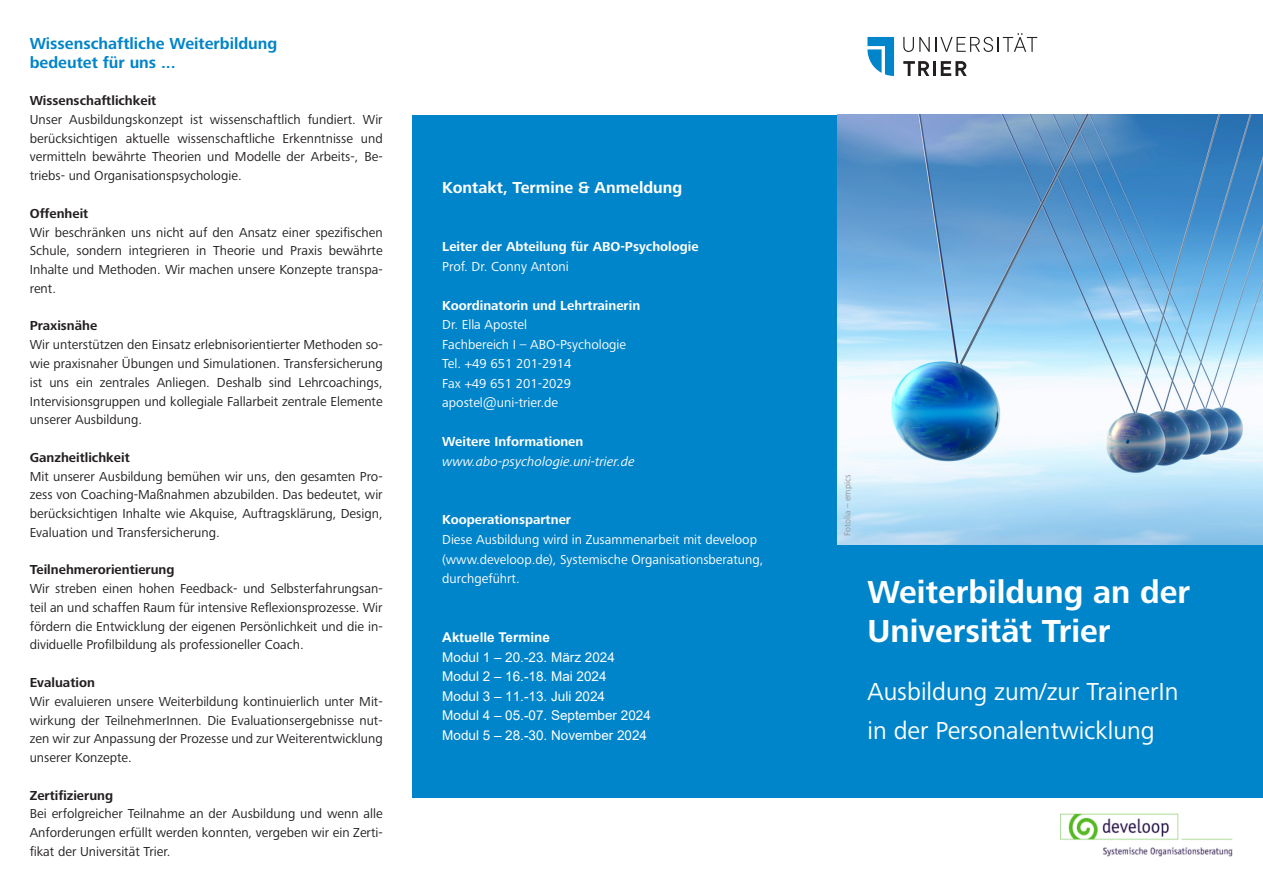
<style>
.page{position:relative;width:1263px;height:893px;background:#fff}
.page>*{position:absolute;margin:0;border:0;box-sizing:border-box;transform-origin:0 0}
.Titel{font:700 33px/39px "Frutiger Next LTW1 G";color:#fff}
.Unterzeile{font:25.5px "Frutiger Next LTW1 G";color:#fff}
.Text{font:700 16.5px "Frutiger Next LTW1 G";color:#0084ca}
.Text-2{font:700 16.5px "Frutiger Next LTW1 G";color:#fff}
.Text-3{font:13.5px/18.8px "Frutiger Next LTW1 G";color:#231f20;text-align:justify}
.Text-4{font:13.5px/19.5px "Frutiger Next LTW1 G";color:#fff}
.Text-5{font:13.5px/19.5px "Arial";color:#fff}
.Text-6{font:700 13.5px "Frutiger Next LTW1 G";color:#231f20}
.Text-7{font:700 13.5px/19.5px "Frutiger Next LTW1 G";color:#fff}
.Text-8{font:italic 13.5px/19.5px "Frutiger Next LTW1 G";color:#fff}
.Kapitel_Titel{font:9px "Frutiger Next LTW1 G";color:#939598}
.s1{font-weight:400}
.s2{font-weight:700}
.s3{font-weight:700;font-style:normal}
</style>
<div class="page">
<div style="left:412px;top:115px;width:851px;height:682px;background:#0084ca"></div>
<svg style="left:867px;top:37px;width:27px;height:39px"></svg>
<svg style="left:903px;top:33px;width:134px;height:19px"></svg>
<svg style="left:903px;top:61px;width:26px;height:15px"></svg>
<hr style="left:933px;top:61px;width:3px;height:15px;background:#231f20">
<svg style="left:941px;top:61px;width:26px;height:15px"></svg>
<img style="left:838px;top:115px;width:425px;height:429px">
<img style="left:1061px;top:813px;width:172px;height:43px">
<p class="Text" style="left:30px;top:34px;width:249px">Wissenschaftliche Weiterbildung</p>
<p class="Text" style="left:30px;top:53px;width:147px">bedeutet für uns ...</p>
<p class="Text-6" style="left:30px;top:93px;width:128px">Wissenschaftlichkeit</p>
<p class="Text-3" style="left:30px;top:110px;width:354px">Unser Ausbildungskonzept ist wissenschaftlich fundiert. Wir berücksichtigen aktuelle wissenschaftliche Erkenntnisse und vermitteln bewährte Theorien und Modelle der Arbeits-, Be&shy;triebs- und Organisationspsychologie.</p>
<p class="Text-6" style="left:30px;top:206px;width:60px">Offenheit</p>
<p class="Text-3" style="left:30px;top:223px;width:354px">Wir beschränken uns nicht auf den Ansatz einer spezifischen Schule, sondern integrieren in Theorie und Praxis bewährte Inhalte und Methoden. Wir machen unsere Konzepte transpa&shy;rent.</p>
<p class="Text-6" style="left:30px;top:318px;width:69px">Praxisnähe</p>
<p class="Text-3" style="left:30px;top:336px;width:354px">Wir unterstützen den Einsatz erlebnisorientierter Methoden so&shy;wie praxisnaher Übungen und Simulationen. Transfersicherung ist uns ein zentrales Anliegen. Deshalb sind Lehrcoachings, Intervisionsgruppen und kollegiale Fallarbeit zentrale Elemente unserer Ausbildung.</p>
<p class="Text-6" style="left:30px;top:450px;width:102px">Ganzheitlichkeit</p>
<p class="Text-3" style="left:30px;top:467px;width:354px">Mit unserer Ausbildung bemühen wir uns, den gesamten Pro&shy;zess von Coaching-Maßnahmen abzubilden. Das bedeutet, wir berücksichtigen Inhalte wie Akquise, Auftragsklärung, Design, Evaluation und Transfersicherung.</p>
<p class="Text-6" style="left:30px;top:562px;width:146px">Teilnehmerorientierung</p>
<p class="Text-3" style="left:30px;top:580px;width:354px">Wir streben einen hohen Feedback- und Selbsterfahrungsan&shy;teil an und schaffen Raum für intensive Reflexionsprozesse. Wir fördern die Entwicklung der eigenen Persönlichkeit und die in&shy;dividuelle Profilbildung als professioneller Coach.</p>
<p class="Text-6" style="left:30px;top:675px;width:67px">Evaluation</p>
<p class="Text-3" style="left:30px;top:692px;width:354px">Wir evaluieren unsere Weiterbildung kontinuierlich unter Mit&shy;wirkung der TeilnehmerInnen. Die Evaluationsergebnisse nut&shy;zen wir zur Anpassung der Prozesse und zur Weiterentwicklung unserer Konzepte.</p>
<p class="Text-6" style="left:30px;top:787px;width:85px">Zertifizierung</p>
<p class="Text-3" style="left:30px;top:805px;width:354px">Bei erfolgreicher Teilnahme an der Ausbildung und wenn alle Anforderungen erfüllt werden konnten, vergeben wir ein Zerti&shy;fikat der Universität Trier.</p>
<p class="Text-2" style="left:442px;top:178px;width:242px">Kontakt, Termine &amp; Anmeldung</p>
<p class="Text-7" style="left:442px;top:238px;width:258px">Leiter der Abteilung für ABO-Psychologie<br><span class="s1">Prof. Dr. Conny Antoni</span></p>
<p class="Text-4" style="left:442px;top:296px;width:199px"><span class="s2">Koordinatorin und Lehrtrainerin<br></span>Dr. Ella Apostel<br>Fachbereich I – ABO-Psychologie<br>Tel. +49 651 201-2914<br>Fax +49 651 201-2029 apostel@uni-trier.de</p>
<p class="Text-8" style="left:442px;top:433px;width:194px"><span class="s3">Weitere Informationen </span>www.abo-psychologie.uni-trier.de</p>
<p class="Text-4" style="left:442px;top:511px;width:323px"><span class="s2">Kooperationspartner<br></span>Diese Ausbildung wird in Zusammenarbeit mit develoop (www.develoop.de), Systemische Organisationsberatung, durchgeführt.</p>
<p class="Text-5" style="left:442px;top:627px;width:210px"><span class="s2">Aktuelle Termine<br></span>Modul 1 – 20.-23. März 2024<br>Modul 2 – 16.-18. Mai 2024<br>Modul 3 – 11.-13. Juli 2024<br>Modul 4 – 05.-07. September 2024<br>Modul 5 – 28.-30. November 2024</p>
<p class="Kapitel_Titel" style="left:842px;top:536px;width:62px;rotate:-90deg">Fotolia – empics</p>
<p class="Titel" style="left:867px;top:573px;width:324px">Weiterbildung an der<br>Universität Trier</p>
<p class="Unterzeile" style="left:867px;top:677px;width:312px">Ausbildung zum/zur TrainerIn</p>
<p class="Unterzeile" style="left:867px;top:716px;width:289px">in der Personalentwicklung</p>
</div>
